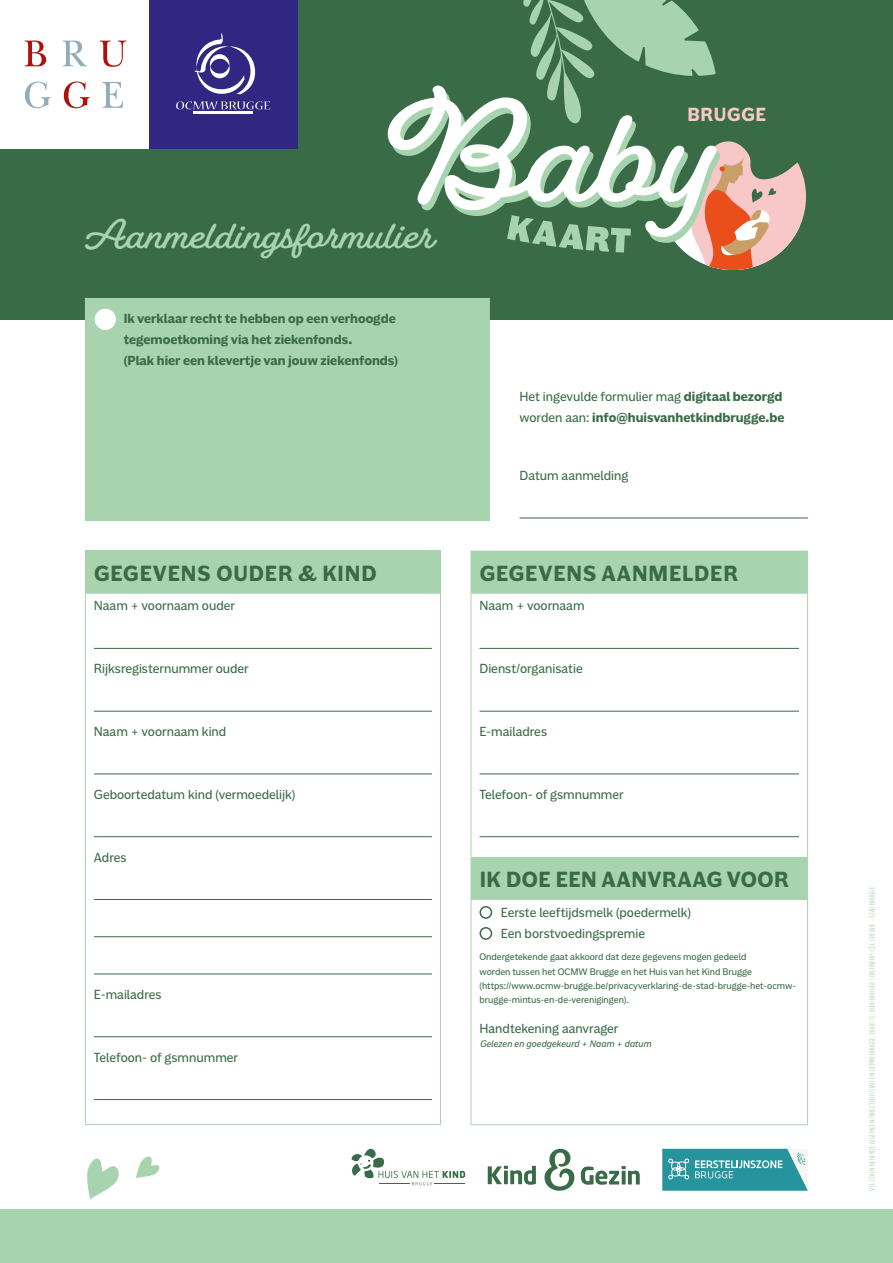
<style>
.page{position:relative;width:893px;height:1263px;background:#fff}
.page>*{position:absolute;margin:0;border:0;box-sizing:border-box;transform-origin:0 0}
.t1{font:700 131.25px "Fairwater Script";color:#fff}
.t2{font:700 37.5px "Fairwater Script";color:#a8d3af}
.t3{font:700 22.5px "Americane";letter-spacing:.04em;color:#3a6b47}
.t4{font:700 19.5px "Americane";letter-spacing:.04em;color:#f8c7c8}
.t5{font:13.5px/21px "Americane";color:#3a6b47}
.t6{font:700 13.5px/21px "Americane";color:#3a6b47}
.t7{font:9.75px/14.2px "Americane";color:#3a6b47}
.t8{font:italic 9.75px "Americane";color:#3a6b47}
.t9{font:condensed 7.5px "DIN Offc Pro";color:#a8d3af}
.s1{font-weight:400}
</style>
<div class="page">
<div style="left:0;top:0;width:893px;height:319px;background:#3a6b47"></div>
<div style="left:0;top:1209px;width:893px;height:54px;background:#a8d3af"></div>
<svg style="left:507px;top:0;width:299px;height:270px"></svg>
<svg style="left:488px;top:1166px;width:48px;height:19px"></svg>
<svg style="left:581px;top:1166px;width:59px;height:19px"></svg>
<svg style="left:544px;top:1149px;width:31px;height:42px"></svg>
<svg style="left:351px;top:1148px;width:114px;height:37px"></svg>
<hr style="left:379px;top:1184px;width:31px;height:1px;background:#3a6b47">
<hr style="left:435px;top:1184px;width:30px;height:1px;background:#3a6b47">
<svg style="left:136px;top:1156px;width:24px;height:22px"></svg>
<svg style="left:87px;top:1158px;width:32px;height:41px"></svg>
<svg style="left:662px;top:1149px;width:146px;height:42px;background:#48a5ac"></svg>
<hr style="left:519px;top:518px;width:289px;height:1px;background:#3a6b47">
<div style="left:85px;top:298px;width:404px;height:222px;background:#a8d3af"></div>
<hr style="left:489px;top:298px;width:1px;height:222px;background:#a8d3af">
<hr style="left:85px;top:520px;width:405px;height:1px;background:#a8d3af">
<div style="left:85px;top:551px;width:355px;height:42px;background:#a8d3af"></div>
<hr style="left:85px;top:594px;width:1px;height:530px;background:#a8d3af">
<hr style="left:440px;top:594px;width:1px;height:530px;background:#a8d3af">
<hr style="left:85px;top:1124px;width:356px;height:1px;background:#a8d3af">
<hr style="left:440px;top:551px;width:1px;height:42px;background:#a8d3af">
<hr style="left:85px;top:593px;width:356px;height:1px;background:#a8d3af">
<hr style="left:94px;top:648px;width:338px;height:1px;background:#3a6b47">
<hr style="left:94px;top:711px;width:338px;height:1px;background:#3a6b47">
<hr style="left:94px;top:773px;width:338px;height:1px;background:#3a6b47">
<hr style="left:94px;top:836px;width:338px;height:1px;background:#3a6b47">
<hr style="left:94px;top:899px;width:338px;height:1px;background:#3a6b47">
<hr style="left:94px;top:936px;width:338px;height:1px;background:#3a6b47">
<hr style="left:94px;top:973px;width:338px;height:1px;background:#3a6b47">
<hr style="left:94px;top:1036px;width:338px;height:1px;background:#3a6b47">
<hr style="left:94px;top:1099px;width:338px;height:1px;background:#3a6b47">
<div style="left:472px;top:551px;width:335px;height:42px;background:#a8d3af"></div>
<svg style="left:472px;top:647px;width:335px;height:293px"></svg>
<hr style="left:471px;top:594px;width:1px;height:263px;background:#a8d3af">
<hr style="left:807px;top:594px;width:1px;height:263px;background:#a8d3af">
<hr style="left:471px;top:900px;width:1px;height:224px;background:#a8d3af">
<hr style="left:807px;top:900px;width:1px;height:224px;background:#a8d3af">
<hr style="left:471px;top:1124px;width:337px;height:1px;background:#a8d3af">
<hr style="left:471px;top:551px;width:1px;height:42px;background:#a8d3af">
<hr style="left:807px;top:551px;width:1px;height:42px;background:#a8d3af">
<hr style="left:471px;top:593px;width:337px;height:1px;background:#a8d3af">
<hr style="left:471px;top:857px;width:1px;height:42px;background:#a8d3af">
<hr style="left:807px;top:857px;width:1px;height:42px;background:#a8d3af">
<hr style="left:471px;top:899px;width:337px;height:1px;background:#a8d3af">
<hr style="left:479px;top:648px;width:320px;height:1px;background:#3a6b47">
<hr style="left:479px;top:711px;width:320px;height:1px;background:#3a6b47">
<hr style="left:479px;top:773px;width:320px;height:1px;background:#3a6b47">
<hr style="left:479px;top:836px;width:320px;height:1px;background:#3a6b47">
<div style="left:480px;top:907px;width:11px;height:11px;background:#fff;border-radius:50%"></div>
<div style="left:479px;top:906px;width:13px;height:13px;border:2px solid #3a6b47;border-radius:50%"></div>
<div style="left:480px;top:928px;width:11px;height:11px;background:#fff;border-radius:50%"></div>
<div style="left:479px;top:927px;width:13px;height:13px;border:2px solid #3a6b47;border-radius:50%"></div>
<div style="left:95px;top:309px;width:21px;height:21px;background:#fff;border-radius:50%"></div>
<div style="left:0;top:0;width:149px;height:149px;background:#fff"></div>
<svg style="left:25px;top:40px;width:21px;height:26px"></svg>
<svg style="left:63px;top:41px;width:24px;height:25px"></svg>
<svg style="left:100px;top:41px;width:26px;height:26px"></svg>
<svg style="left:25px;top:82px;width:26px;height:26px"></svg>
<svg style="left:64px;top:82px;width:26px;height:26px"></svg>
<svg style="left:102px;top:82px;width:21px;height:26px"></svg>
<div style="left:149px;top:0;width:149px;height:149px;background:#312783"></div>
<svg style="left:176px;top:101px;width:94px;height:8px"></svg>
<hr style="left:194px;top:111px;width:59px;height:3px;background:#fff">
<svg style="left:194px;top:33px;width:62px;height:61px"></svg>
<h1 class="t1" style="left:388px;top:78px;width:333px">Baby</h1>
<h3 class="t4" style="left:687px;top:103px;width:80px">BRUGGE</h3>
<h2 class="t2" style="left:85px;top:213px;width:351px">Aanmeldingsformulier</h2>
<p class="t6" style="left:124px;top:308px;width:276px">Ik verklaar recht te hebben op een verhoogde tegemoetkoming via het ziekenfonds.<br>(Plak hier een klevertje van jouw ziekenfonds)</p>
<h3 class="t3" style="left:94px;top:560px;width:284px">GEGEVENS OUDER &amp; KIND</h3>
<p class="t5" style="left:94px;top:595px;width:143px">Naam + voornaam ouder</p>
<p class="t5" style="left:94px;top:658px;width:156px">Rijksregisternummer ouder</p>
<p class="t5" style="left:94px;top:721px;width:134px">Naam + voornaam kind</p>
<p class="t5" style="left:94px;top:784px;width:203px">Geboortedatum kind (vermoedelijk)</p>
<p class="t5" style="left:94px;top:846px;width:34px">Adres</p>
<p class="t5" style="left:94px;top:984px;width:69px">E-mailadres</p>
<p class="t5" style="left:94px;top:1046px;width:146px">Telefoon- of gsmnummer</p>
<p class="t6" style="left:519px;top:386px;width:266px"><span class="s1">Het ingevulde formulier mag</span> digitaal bezorgd <span class="s1">worden aan:</span> info@huisvanhetkindbrugge.be</p>
<p class="t5" style="left:519px;top:465px;width:110px">Datum aanmelding</p>
<h3 class="t3" style="left:480px;top:560px;width:260px">GEGEVENS AANMELDER</h3>
<p class="t5" style="left:479px;top:595px;width:107px">Naam + voornaam</p>
<p class="t5" style="left:479px;top:658px;width:105px">Dienst/organisatie</p>
<p class="t5" style="left:479px;top:721px;width:69px">E-mailadres</p>
<p class="t5" style="left:479px;top:784px;width:146px">Telefoon- of gsmnummer</p>
<h3 class="t3" style="left:480px;top:866px;width:311px">IK DOE EEN AANVRAAG VOOR</h3>
<p class="t5" style="left:501px;top:901px;width:192px">Eerste leeftijdsmelk (poedermelk)<br>Een borstvoedingspremie</p>
<p class="t7" style="left:479px;top:950px;width:318px">Ondergetekende gaat akkoord dat deze gegevens mogen gedeeld<br>worden tussen het OCMW Brugge en het Huis van het Kind Brugge (https://www.ocmw-brugge.be/privacyverklaring-de-stad-brugge-het-ocmw&shy;brugge-mintus-en-de-verenigingen).</p>
<p class="t5" style="left:479px;top:1017px;width:141px">Handtekening aanvrager</p>
<p class="t8" style="left:480px;top:1038px;width:173px">Gelezen en goedgekeurd + Naam + datum</p>
<p class="t9" style="left:867px;top:1191px;width:306px;rotate:-90deg">V.U. COLIN BEHEYDT, ALGEMEEN DIRECTEUR STAD EN OCMW BRUGGE, BURG 12, 8000 BRUGGE | ONTWERP: CEL CREATIE - STAD BRUGGE</p>
</div>
